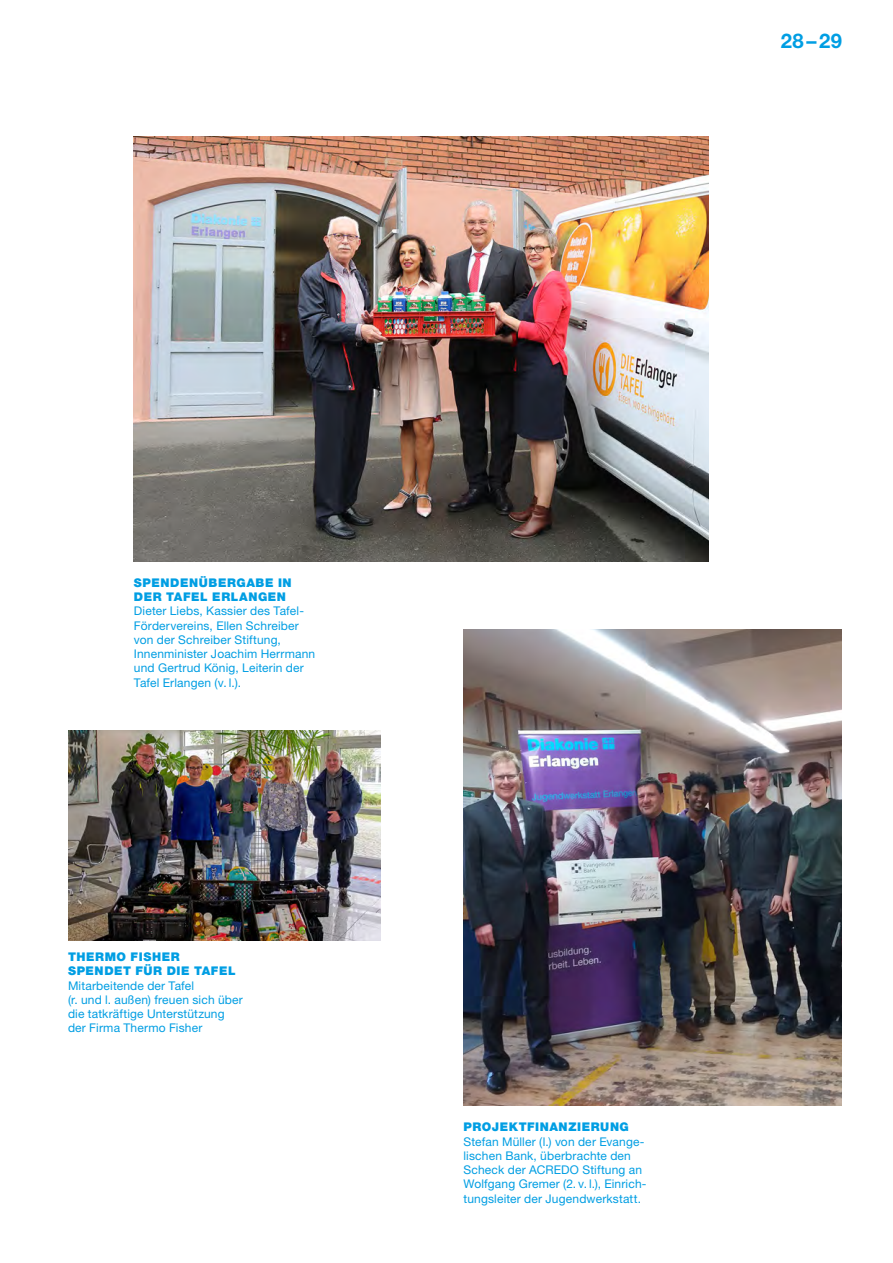
<style>
.page{position:relative;width:893px;height:1263px;background:#fff}
.page>*{position:absolute;margin:0;border:0;box-sizing:border-box;transform-origin:0 0}
.t1{font:700 20.25px "Helvetica Neue LT Pro";color:#009ee3}
.t2{font:12px/14.2px "Helvetica Neue LT Pro";letter-spacing:.015em;color:#009ee3}
.t3{font:900 12px/14.2px "Helvetica Neue LT Pro";letter-spacing:.05em;color:#009ee3}
</style>
<div class="page">
<img style="left:68px;top:730px;width:313px;height:211px">
<img style="left:463px;top:629px;width:379px;height:477px">
<img style="left:134px;top:136px;width:575px;height:425px">
<h1 class="t1" style="left:781px;top:29px;width:63px">28–29</h1>
<p class="t3" style="left:134px;top:575px;width:159px">SPENDENÜBERGABE IN<br>DER TAFEL ERLANGEN</p>
<p class="t2" style="left:134px;top:604px;width:183px">Dieter Liebs, Kassier des Tafel--<br>Fördervereins, Ellen Schreiber von der Schreiber Stiftung,<br>Innenminister Joachim Herrmann und Gertrud König, Leiterin der<br>Tafel Erlangen (v. l.).</p>
<p class="t3" style="left:68px;top:950px;width:169px">THERMO FISHER<br>SPENDET FÜR DIE TAFEL</p>
<p class="t2" style="left:68px;top:978px;width:176px">Mitarbeitende der Tafel<br>(r. und l. außen) freuen sich über die tatkräftige Unterstützung der Firma Thermo Fisher</p>
<p class="t3" style="left:463px;top:1120px;width:167px">PROJEKTFINANZIERUNG</p>
<p class="t2" style="left:463px;top:1134px;width:185px">Stefan Müller (l.) von der Evange&shy;lischen Bank, überbrachte den Scheck der ACREDO Stiftung an Wolfgang Gremer (2. v. l.), Einrich&shy;tungsleiter der Jugendwerkstatt.</p>
</div>
